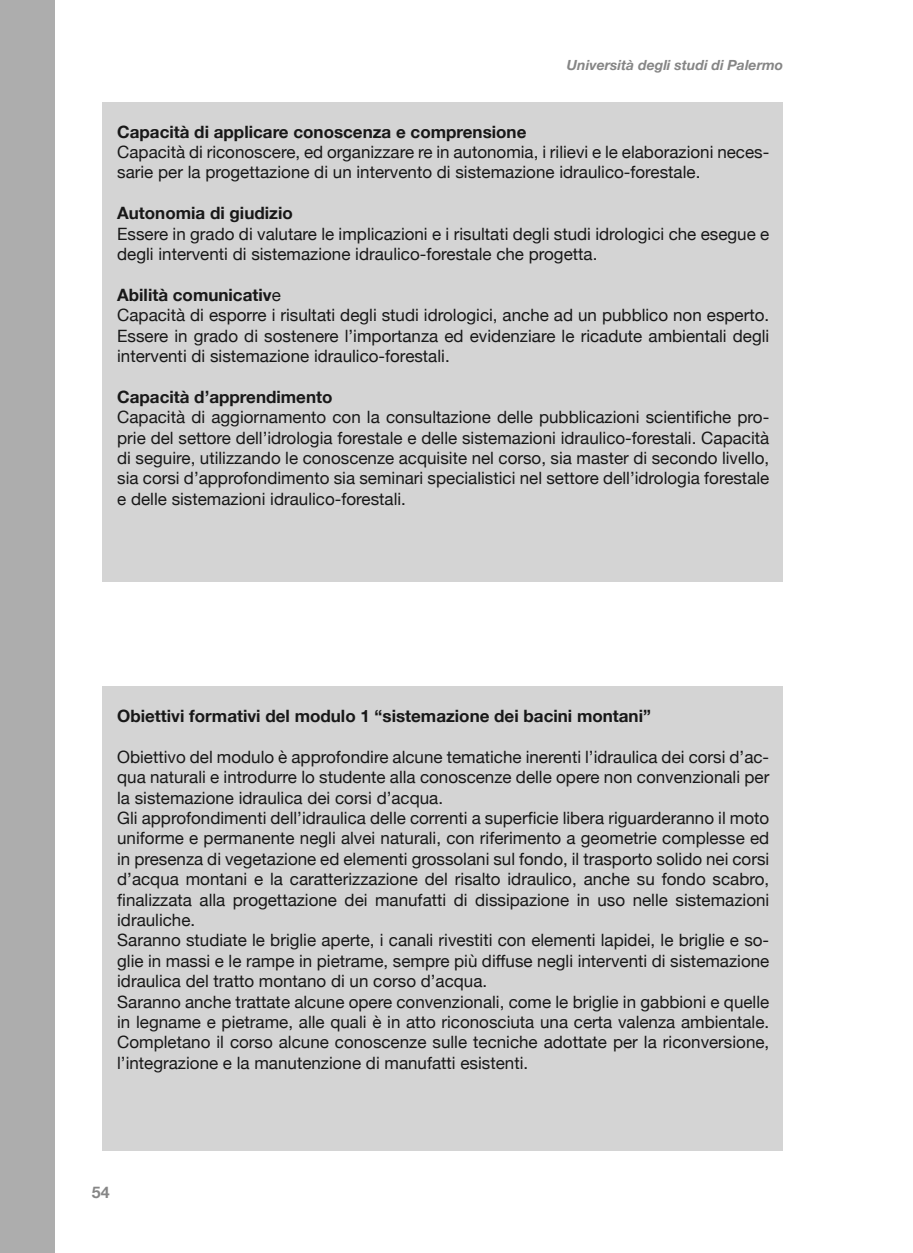
<style>
.page{position:relative;width:913px;height:1253px;background:#fff}
.page>*{position:absolute;margin:0;border:0;box-sizing:border-box;transform-origin:0 0}
.t1{font:17px/20.4px "Helvetica Neue";color:#181818}
.t2{font:700 17px "Helvetica Neue";color:#181818}
.t3{font:700 16px "Helvetica Neue";color:#868686}
.t4{font:italic 700 14px "Helvetica Neue";color:#868686}
.s1{font-weight:700}
</style>
<div class="page">
<div style="left:0;top:0;width:55px;height:1253px;background:#adadad"></div>
<div style="left:102px;top:102px;width:680px;height:479px;background:#d4d4d4"></div>
<div style="left:102px;top:686px;width:680px;height:465px;background:#d4d4d4"></div>
<p class="t4" style="left:567px;top:56px;width:218px">Università degli studi di Palermo</p>
<p class="t2" style="left:117px;top:121px;width:411px">Capacità di applicare conoscenza e comprensione</p>
<p class="t1" style="left:117px;top:141px;width:653px">Capacità di riconoscere, ed organizzare re in autonomia, i rilievi e le elaborazioni neces&shy;sarie per la progettazione di un intervento di sistemazione idraulico-forestale.</p>
<p class="t2" style="left:117px;top:203px;width:177px">Autonomia di giudizio</p>
<p class="t1" style="left:117px;top:223px;width:654px">Essere in grado di valutare le implicazioni e i risultati degli studi idrologici che esegue e degli interventi di sistemazione idraulico-forestale che progetta.</p>
<p class="t1" style="left:117px;top:284px;width:654px"><span class="s1">Abilità comunicativ</span>e<br>Capacità di esporre i risultati degli studi idrologici, anche ad un pubblico non esperto.<br>Essere in grado di sostenere l’importanza ed evidenziare le ricadute ambientali degli interventi di sistemazione idraulico-forestali.</p>
<p class="t2" style="left:117px;top:386px;width:217px">Capacità d’apprendimento</p>
<p class="t1" style="left:117px;top:407px;width:654px;text-align:justify">Capacità di aggiornamento con la consultazione delle pubblicazioni scientifiche pro&shy;prie del settore dell’idrologia forestale e delle sistemazioni idraulico-forestali. Capacità di seguire, utilizzando le conoscenze acquisite nel corso, sia master di secondo livello, sia corsi d’approfondimento sia seminari specialistici nel settore dell’idrologia forestale e delle sistemazioni idraulico-forestali.</p>
<p class="t2" style="left:117px;top:705px;width:535px">Obiettivi formativi del modulo 1 “sistemazione dei bacini montani”</p>
<p class="t1" style="left:117px;top:746px;width:654px">Obiettivo del modulo è approfondire alcune tematiche inerenti l’idraulica dei corsi d’ac&shy;qua naturali e introdurre lo studente alla conoscenze delle opere non convenzionali per la sistemazione idraulica dei corsi d’acqua.<br>Gli approfondimenti dell’idraulica delle correnti a superficie libera riguarderanno il moto uniforme e permanente negli alvei naturali, con riferimento a geometrie complesse ed in presenza di vegetazione ed elementi grossolani sul fondo, il trasporto solido nei corsi d’acqua montani e la caratterizzazione del risalto idraulico, anche su fondo scabro, finalizzata alla progettazione dei manufatti di dissipazione in uso nelle sistemazioni idrauliche.<br>Saranno studiate le briglie aperte, i canali rivestiti con elementi lapidei, le briglie e so&shy;glie in massi e le rampe in pietrame, sempre più diffuse negli interventi di sistemazione idraulica del tratto montano di un corso d’acqua.<br>Saranno anche trattate alcune opere convenzionali, come le briglie in gabbioni e quelle in legname e pietrame, alle quali è in atto riconosciuta una certa valenza ambientale.<br>Completano il corso alcune conoscenze sulle tecniche adottate per la riconversione, l’integrazione e la manutenzione di manufatti esistenti.</p>
<p class="t3" style="left:92px;top:1183px;width:19px">54</p>
</div>
